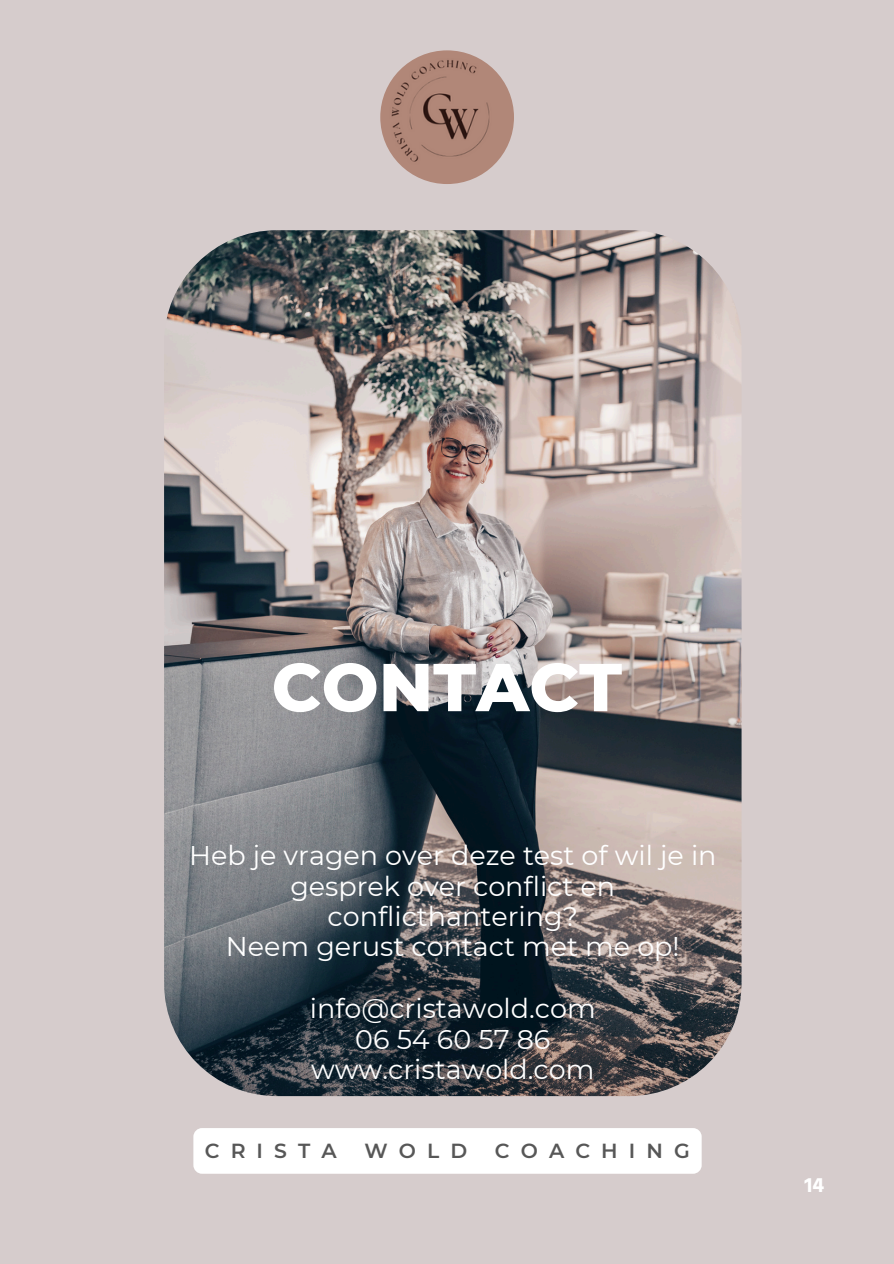
<style>
.page{position:relative;width:894px;height:1264px;background:#fff}
.page>*{position:absolute;margin:0;border:0;box-sizing:border-box;transform-origin:0 0}
.t1{font:800 67.5px "Montserrat";color:#fff}
.t2{font:27px/30.5px "Montserrat";color:#fff;text-align:center}
.t3{font:700 21px "Hind Madurai";color:#fff}
.t4{font:600 20.4px "Montserrat";letter-spacing:.545em;color:#575757}
</style>
<div class="page">
<div style="left:0;top:0;width:893px;height:1263px;background:#d6cccc"></div>
<div style="left:193px;top:1128px;width:508px;height:45px;background:#fff;border-radius:9px"></div>
<img style="left:380px;top:50px;width:134px;height:134px;border-radius:50%">
<img style="left:164px;top:230px;width:577px;height:866px;border-radius:113px">
<p class="t1" style="left:271px;top:646px;width:352px">CONTACT</p>
<p class="t2" style="left:189px;top:840px;width:529px">Heb je vragen over deze test of wil je in gesprek over conflict en conflicthantering?<br>Neem gerust contact met me op!</p>
<p class="t2" style="left:310px;top:993px;width:287px">info@cristawold.com<br>06 54 60 57 86 www.cristawold.com</p>
<p class="t4" style="left:205px;top:1138px;width:133px">CRISTA</p>
<p class="t4" style="left:364px;top:1138px;width:104px">WOLD</p>
<p class="t4" style="left:495px;top:1138px;width:196px">COACHING</p>
<p class="t3" style="left:804px;top:1170px;width:21px">14</p>
</div>
